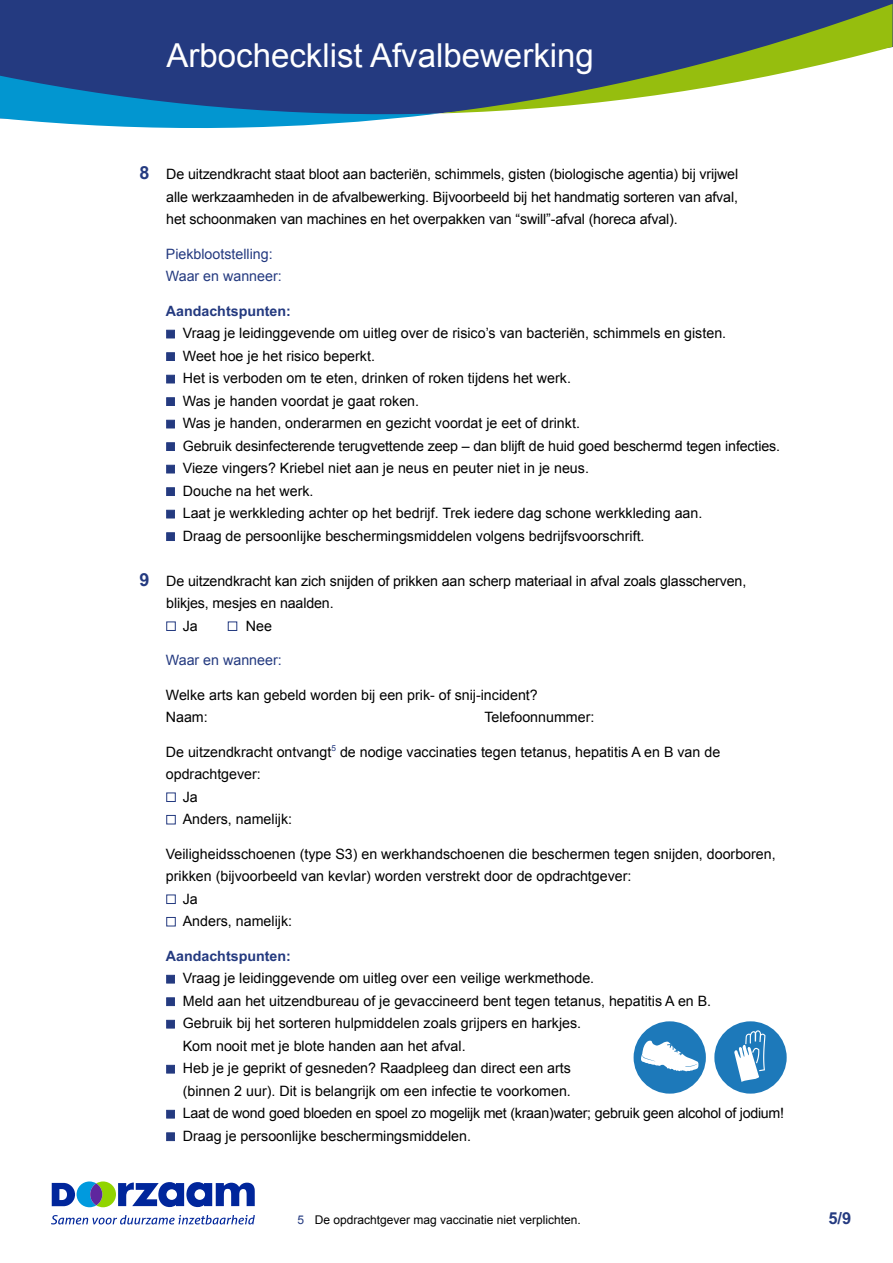
<style>
.page{position:relative;width:893px;height:1263px;background:#fff}
.page>*{position:absolute;margin:0;border:0;box-sizing:border-box;transform-origin:0 0}
.t1{font:33px "Arial";color:#fff}
.t2{font:700 16.5px "Arial";color:#243a80}
.t3{font:14.25px/22.5px "Arial";color:#000}
.t4{font:14.25px/22.5px "Arial";color:#243a80}
.t5{font:700 14.25px "Arial";color:#243a80}
.t6{font:12px "Arial";color:#000}
.s1{font-weight:700;font-size:18px;color:#243a80}
.s2{color:#243a80}
</style>
<div class="page">
<svg style="left:52px;top:1181px;width:203px;height:26px"></svg>
<svg style="left:51px;top:1215px;width:204px;height:9px"></svg>
<div style="left:0;top:0;width:893px;height:114px;background:#243a80"></div>
<svg style="left:0;top:76px;width:440px;height:52px;background:#276eaa"></svg>
<svg style="left:440px;top:4px;width:452px;height:109px;fill:#243a80"></svg>
<div style="left:166px;top:330px;width:9px;height:8px;background:#243a80;border:1px solid #243a80"></div>
<div style="left:166px;top:352px;width:9px;height:9px;background:#243a80;border:1px solid #243a80"></div>
<div style="left:166px;top:375px;width:9px;height:8px;background:#243a80;border:1px solid #243a80"></div>
<div style="left:166px;top:397px;width:9px;height:9px;background:#243a80;border:1px solid #243a80"></div>
<div style="left:166px;top:420px;width:9px;height:8px;background:#243a80;border:1px solid #243a80"></div>
<div style="left:166px;top:442px;width:9px;height:9px;background:#243a80;border:1px solid #243a80"></div>
<div style="left:166px;top:465px;width:9px;height:8px;background:#243a80;border:1px solid #243a80"></div>
<div style="left:166px;top:487px;width:9px;height:9px;background:#243a80;border:1px solid #243a80"></div>
<div style="left:166px;top:510px;width:9px;height:8px;background:#243a80;border:1px solid #243a80"></div>
<div style="left:166px;top:532px;width:9px;height:9px;background:#243a80;border:1px solid #243a80"></div>
<div style="left:166px;top:621px;width:10px;height:10px;border:1px solid #243a80"></div>
<div style="left:228px;top:621px;width:9px;height:10px;border:1px solid #243a80"></div>
<div style="left:166px;top:792px;width:10px;height:10px;border:1px solid #243a80"></div>
<div style="left:166px;top:815px;width:10px;height:9px;border:1px solid #243a80"></div>
<div style="left:166px;top:894px;width:10px;height:10px;border:1px solid #243a80"></div>
<div style="left:166px;top:917px;width:10px;height:9px;border:1px solid #243a80"></div>
<div style="left:166px;top:975px;width:9px;height:8px;background:#243a80;border:1px solid #243a80"></div>
<div style="left:166px;top:997px;width:9px;height:9px;background:#243a80;border:1px solid #243a80"></div>
<div style="left:166px;top:1020px;width:9px;height:8px;background:#243a80;border:1px solid #243a80"></div>
<div style="left:166px;top:1065px;width:9px;height:8px;background:#243a80;border:1px solid #243a80"></div>
<div style="left:166px;top:1110px;width:9px;height:8px;background:#243a80;border:1px solid #243a80"></div>
<div style="left:166px;top:1132px;width:9px;height:9px;background:#243a80;border:1px solid #243a80"></div>
<div style="left:634px;top:1021px;width:72px;height:73px;background:#1d79ba;border-radius:50%"></div>
<svg style="left:641px;top:1040px;width:58px;height:31px"></svg>
<div style="left:714px;top:1021px;width:73px;height:72px;background:#1d79ba;border-radius:50%"></div>
<svg style="left:734px;top:1030px;width:31px;height:52px"></svg>
<h1 class="t1" style="left:166px;top:34px;width:429px">Arbochecklist Afvalbewerking</h1>
<p class="t3" style="left:166px;top:163px;width:573px;text-align:justify;text-indent:-27px"><span class="s1">8</span> De uitzendkracht staat bloot aan bacteriën, schimmels, gisten (biologische agentia) bij vrijwel alle werkzaamheden in de afvalbewerking. Bijvoorbeeld bij het handmatig sorteren van afval, het schoonmaken van machines en het overpakken van “swill”-afval (horeca afval).</p>
<p class="t4" style="left:166px;top:243px;width:117px">Piekblootstelling:<br>Waar en wanneer:</p>
<p class="t5" style="left:166px;top:301px;width:127px">Aandachtspunten:</p>
<p class="t3" style="left:183px;top:322px;width:599px">Vraag je leidinggevende om uitleg over de risico’s van bacteriën, schimmels en gisten.<br>Weet hoe je het risico beperkt.<br>Het is verboden om te eten, drinken of roken tijdens het werk.<br>Was je handen voordat je gaat roken.<br>Was je handen, onderarmen en gezicht voordat je eet of drinkt.<br>Gebruik desinfecterende terugvettende zeep – dan blijft de huid goed beschermd tegen infecties.<br>Vieze vingers? Kriebel niet aan je neus en peuter niet in je neus.<br>Douche na het werk.<br>Laat je werkkleding achter op het bedrijf. Trek iedere dag schone werkkleding aan.<br>Draag de persoonlijke beschermingsmiddelen volgens bedrijfsvoorschrift.</p>
<p class="t3" style="left:140px;top:570px;width:608px"><span class="s1">9</span> De uitzendkracht kan zich snijden of prikken aan scherp materiaal in afval zoals glasscherven,</p>
<p class="t3" style="left:166px;top:592px;width:169px">blikjes, mesjes en naalden.</p>
<p class="t3" style="left:183px;top:615px;width:16px">Ja</p>
<p class="t3" style="left:246px;top:615px;width:28px">Nee</p>
<p class="t4" style="left:166px;top:649px;width:117px">Waar en wanneer:</p>
<p class="t3" style="left:166px;top:684px;width:373px">Welke arts kan gebeld worden bij een prik- of snij-incident?<br>Naam:</p>
<p class="t3" style="left:484px;top:706px;width:112px">Telefoonnummer:</p>
<p class="t3" style="left:166px;top:741px;width:556px">De uitzendkracht ontvangt<sup>5</sup> de nodige vaccinaties tegen tetanus, hepatitis A en B van de</p>
<p class="t3" style="left:166px;top:763px;width:97px">opdrachtgever:</p>
<p class="t3" style="left:183px;top:786px;width:16px">Ja</p>
<p class="t3" style="left:183px;top:808px;width:111px">Anders, namelijk:</p>
<p class="t3" style="left:166px;top:843px;width:611px">Veiligheidsschoenen (type S3) en werkhandschoenen die beschermen tegen snijden, doorboren,</p>
<p class="t3" style="left:166px;top:865px;width:467px">prikken (bijvoorbeeld van kevlar) worden verstrekt door de opdrachtgever:</p>
<p class="t3" style="left:183px;top:888px;width:16px">Ja</p>
<p class="t3" style="left:183px;top:910px;width:111px">Anders, namelijk:</p>
<p class="t5" style="left:166px;top:946px;width:127px">Aandachtspunten:</p>
<p class="t3" style="left:183px;top:967px;width:603px">Vraag je leidinggevende om uitleg over een veilige werkmethode.<br>Meld aan het uitzendbureau of je gevaccineerd bent tegen tetanus, hepatitis A en B.<br>Gebruik bij het sorteren hulpmiddelen zoals grijpers en harkjes.<br>Kom nooit met je blote handen aan het afval.<br>Heb je je geprikt of gesneden? Raadpleeg dan direct een arts<br>(binnen 2 uur). Dit is belangrijk om een infectie te voorkomen.<br>Laat de wond goed bloeden en spoel zo mogelijk met (kraan)water; gebruik geen alcohol of jodium!<br>Draag je persoonlijke beschermingsmiddelen.</p>
<p class="t6" style="left:298px;top:1212px;width:285px"><span class="s2">5</span> De opdrachtgever mag vaccinatie niet verplichten.</p>
<p class="t2" style="left:828px;top:1207px;width:24px">5/9</p>
</div>
